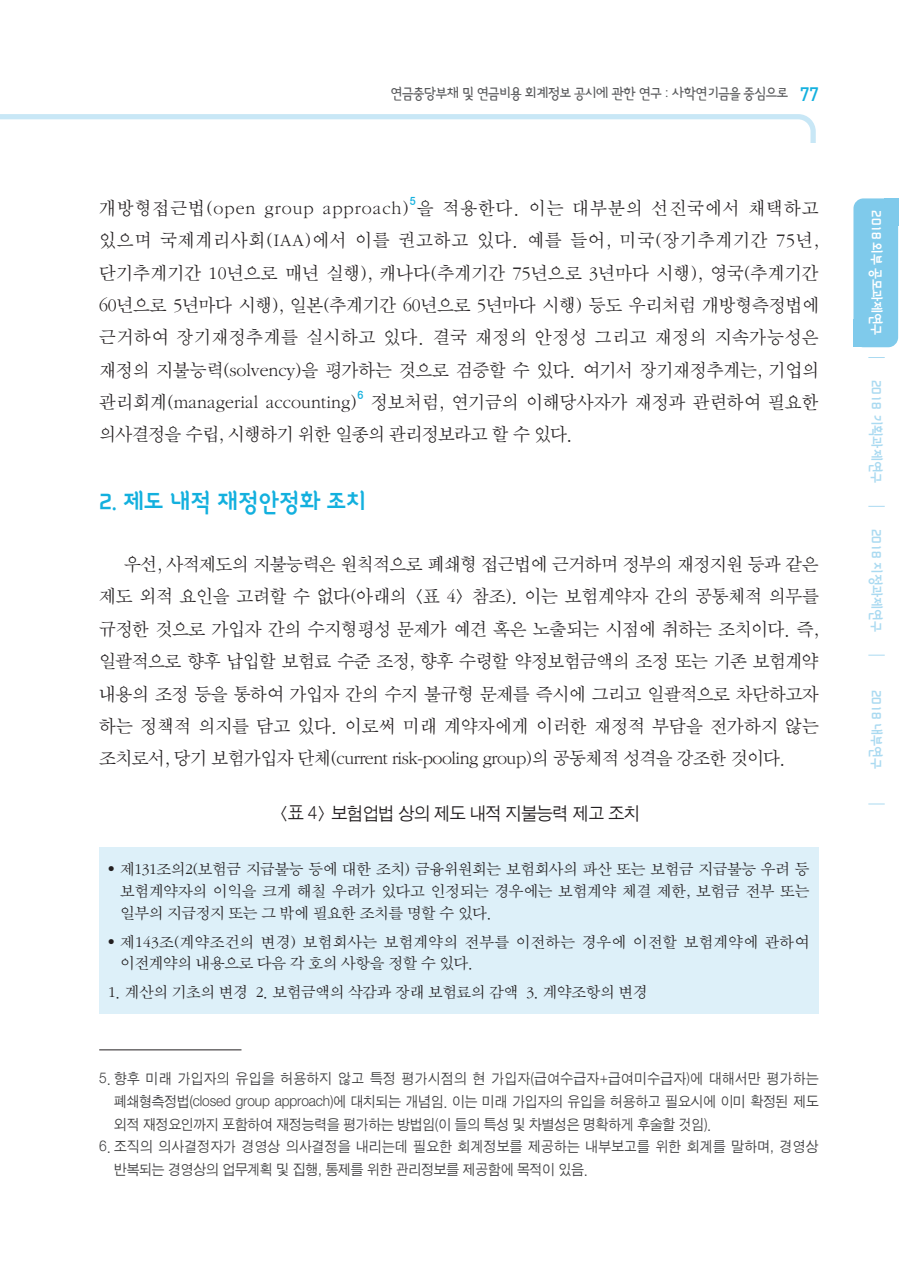
<style>
.page{position:relative;width:918px;height:1275px;background:#fff}
.page>*{position:absolute;margin:0;border:0;box-sizing:border-box;transform-origin:0 0}
.t1{font:25.38px "Sang Sang Title B";color:#13b0de}
.t2{font:19.25px/32.4px "Sand Sm";letter-spacing:.01em;color:#231f20;text-align:justify}
.t3{font:19.25px "Sand Sm";letter-spacing:.055em;color:#231f20}
.t4{font:18.38px "Sand Jg";letter-spacing:-.025em;color:#231f20}
.ÙÅÁ_Û{font:16.28px/21.9px "Sand Sm";letter-spacing:-.01em;color:#231f20;text-align:justify}
.ÙÅÁ_Û-2{font:16.28px/21.9px "Sand Sm";letter-spacing:.015em;color:#231f20}
.t5{font:14.88px/22.8px "Sand Jg";letter-spacing:-.01em;color:#3e3e3f;text-align:justify;scale:.95 1}
.t6{font:14.88px/22.8px "Sand Jg";letter-spacing:.015em;color:#3e3e3f;scale:.95 1}
.ÙÅÁ_Û-3{font:14.88px "Sang Sang Title M";letter-spacing:-.03em;color:#57585a}
.ÙÅÁ_Û-4{font:14.88px "Sang Sang Title B";color:#aadaf1;scale:.95 1}
.ÙÅÁ_Û-5{font:14.88px "Sang Sang Title B";letter-spacing:-.02em;color:#fff;scale:.95 1}
.t7{font:11.2px "Sand Kg";color:#13b0de}
.s1{font-family:"DIN";font-weight:500;font-size:19.25px;color:#13b0de}
</style>
<div class="page">
<hr style="left:99px;top:1049px;width:142px;height:1px;background:#231f20">
<svg style="left:0;top:114px;width:816px;height:29px"></svg>
<div style="left:853px;top:198px;width:45px;height:149px;background:#7fcaeb;border-radius:10px"></div>
<div style="left:853px;top:320px;width:14px;height:27px;background:#7fcaeb"></div>
<div style="left:884px;top:198px;width:14px;height:28px;background:#7fcaeb"></div>
<svg style="left:868px;top:357px;width:16px;height:1px"></svg>
<svg style="left:868px;top:506px;width:16px;height:1px"></svg>
<svg style="left:868px;top:655px;width:16px;height:1px"></svg>
<svg style="left:868px;top:804px;width:16px;height:1px"></svg>
<div style="left:99px;top:847px;width:719px;height:167px;background:#ddf0f9"></div>
<p class="ÙÅÁ_Û-3" style="left:390px;top:87px;width:430px">연금충당부채 및 연금비용 회계정보 공시에 관한 연구 : 사학연기금을 중심으로 <span class="s1">77</span></p>
<p class="t7" style="left:410px;top:196px;width:8px">5</p>
<p class="t3" style="left:99px;top:199px;width:721px">개방형접근법(open group approach) 을 적용한다. 이는 대부분의 선진국에서 채택하고</p>
<p class="t2" style="left:99px;top:225px;width:721px">있으며 국제계리사회(IAA)에서 이를 권고하고 있다. 예를 들어, 미국(장기추계기간 75년, 단기추계기간 10년으로 매년 실행), 캐나다(추계기간 75년으로 3년마다 시행), 영국(추계기간 60년으로 5년마다 시행), 일본(추계기간 60년으로 5년마다 시행) 등도 우리처럼 개방형측정법에 근거하여 장기재정추계를 실시하고 있다. 결국 재정의 안정성 그리고 재정의 지속가능성은 재정의 지불능력(solvency)을 평가하는 것으로 검증할 수 있다. 여기서 장기재정추계는, 기업의 관리회계(managerial accounting)</p>
<p class="t7" style="left:357px;top:390px;width:8px">6</p>
<p class="t2" style="left:99px;top:387px;width:721px;text-indent:272px">정보처럼, 연기금의 이해당사자가 재정과 관련하여 필요한 의사결정을 수립, 시행하기 위한 일종의 관리정보라고 할 수 있다.</p>
<p class="t1" style="left:99px;top:490px;width:268px">2. 제도 내적 재정안정화 조치</p>
<p class="t2" style="left:99px;top:549px;width:721px;text-indent:25px">우선, 사적제도의 지불능력은 원칙적으로 폐쇄형 접근법에 근거하며 정부의 재정지원 등과 같은 제도 외적 요인을 고려할 수 없다(아래의 &lt;표 4&gt; 참조). 이는 보험계약자 간의 공통체적 의무를 규정한 것으로 가입자 간의 수지형평성 문제가 예견 혹은 노출되는 시점에 취하는 조치이다. 즉, 일괄적으로 향후 납입할 보험료 수준 조정, 향후 수령할 약정보험금액의 조정 또는 기존 보험계약 내용의 조정 등을 통하여 가입자 간의 수지 불규형 문제를 즉시에 그리고 일괄적으로 차단하고자 하는 정책적 의지를 담고 있다. 이로써 미래 계약자에게 이러한 재정적 부담을 전가하지 않는 조치로서, 당기 보험가입자 단체(current risk-pooling group)의 공동체적 성격을 강조한 것이다.</p>
<p class="t4" style="left:278px;top:804px;width:364px">&lt;표 4&gt; 보험업법 상의 제도 내적 지불능력 제고 조치</p>
<p class="ÙÅÁ_Û" style="left:120px;top:859px;width:691px;text-indent:-12px"><sup>●</sup> 제131조의2(보험금 지급불능 등에 대한 조치) 금융위원회는 보험회사의 파산 또는 보험금 지급불능 우려 등 보험계약자의 이익을 크게 해칠 우려가 있다고 인정되는 경우에는 보험계약 체결 제한, 보험금 전부 또는 일부의 지급정지 또는 그 밖에 필요한 조치를 명할 수 있다.</p>
<p class="ÙÅÁ_Û-2" style="left:120px;top:931px;width:690px;text-indent:-12px"><sup>●</sup> 제143조(계약조건의 변경) 보험회사는 보험계약의 전부를 이전하는 경우에 이전할 보험계약에 관하여 이전계약의 내용으로 다음 각 호의 사항을 정할 수 있다.</p>
<p class="ÙÅÁ_Û" style="left:108px;top:982px;width:541px">1. 계산의 기초의 변경 2. 보험금액의 삭감과 장래 보험료의 감액 3. 계약조항의 변경</p>
<p class="t5" style="left:114px;top:1067px;width:743px;text-indent:-15px">5. 향후 미래 가입자의 유입을 허용하지 않고 특정 평가시점의 현 가입자(급여수급자+급여미수급자)에 대해서만 평가하는 폐쇄형측정법(closed group approach)에 대치되는 개념임. 이는 미래 가입자의 유입을 허용하고 필요시에 이미 확정된 제도 외적 재정요인까지 포함하여 재정능력을 평가하는 방법임(이 들의 특성 및 차별성은 명확하게 후술할 것임).</p>
<p class="t6" style="left:114px;top:1136px;width:743px;text-indent:-15px">6. 조직의 의사결정자가 경영상 의사결정을 내리는데 필요한 회계정보를 제공하는 내부보고를 위한 회계를 말하며, 경영상 반복되는 경영상의 업무계획 및 집행, 통제를 위한 관리정보를 제공함에 목적이 있음.</p>
<p class="ÙÅÁ_Û-5" style="left:883px;top:210px;width:133px;rotate:90deg">2018 외부 공모과제연구</p>
<p class="ÙÅÁ_Û-4" style="left:883px;top:380px;width:110px;rotate:90deg">2018 기획과제연구</p>
<p class="ÙÅÁ_Û-4" style="left:883px;top:529px;width:110px;rotate:90deg">2018 지정과제연구</p>
<p class="ÙÅÁ_Û-4" style="left:883px;top:690px;width:85px;rotate:90deg">2018 내부연구</p>
</div>
